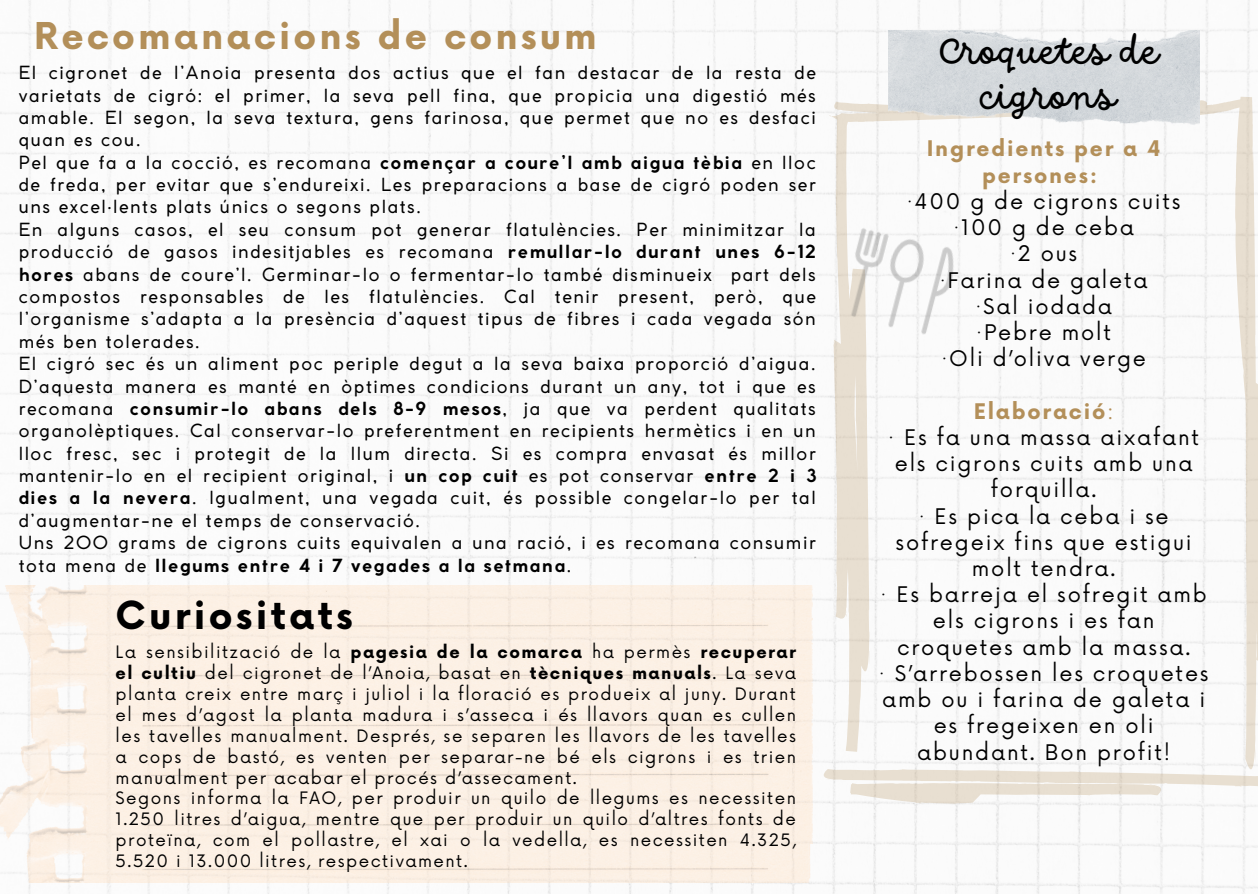
<style>
.page{position:relative;width:1258px;height:894px;background:#fff}
.page>*{position:absolute;margin:0;border:0;box-sizing:border-box;transform-origin:0 0}
.t1{font:39px/45px "DO Script Regular";color:#000;text-align:center}
.t2{font:700 37.8px "Now";letter-spacing:.085em;color:#000}
.t3{font:700 36px "Now";letter-spacing:.085em;color:#b38f59}
.t4{font:21px/26.1px "Now";letter-spacing:.085em;color:#000;text-align:center}
.t5{font:700 21px/26.1px "Now";letter-spacing:.085em;color:#b38f59;text-align:center}
.t6{font:18px/22.5px "Coco Gothic";letter-spacing:.085em;color:#000;text-align:justify}
.t7{font:16.8px/21px "Now";letter-spacing:.085em;color:#000;text-align:justify}
.s1{font-weight:700}
.s2{font-weight:400}
</style>
<div class="page">
<img style="left:0;top:0;width:1258px;height:893px">
<svg style="left:828px;top:92px;width:419px;height:5px"></svg>
<svg style="left:823px;top:97px;width:435px;height:706px"></svg>
<img style="left:817px;top:200px;width:165px;height:165px">
<img style="left:889px;top:31px;width:310px;height:94px">
<img style="left:0;top:585px;width:822px;height:297px">
<p class="t3" style="left:34px;top:16px;width:564px">Recomanacions de consum</p>
<p class="t6" style="left:19px;top:63px;width:799px">El cigronet de l’Anoia presenta dos actius que el fan destacar de la resta de varietats de cigró: el primer, la seva pell fina, que propicia una digestió més amable. El segon, la seva textura, gens farinosa, que permet que no es desfaci quan es cou.</p>
<p class="t6" style="left:19px;top:152px;width:799px">Pel que fa a la cocció, es recomana <span class="s1">començar a coure’l amb aigua tèbia</span> en lloc de freda, per evitar que s’endureixi. Les preparacions a base de cigró poden ser uns excel·lents plats únics o segons plats.</p>
<p class="t6" style="left:19px;top:219px;width:799px">En alguns casos, el seu consum pot generar flatulències. Per minimitzar la producció de gasos indesitjables es recomana <span class="s1">remullar-lo durant unes 6-12 hores</span> abans de coure’l. Germinar-lo o fermentar-lo també disminueix part dels compostos responsables de les flatulències. Cal tenir present, però, que l’organisme s’adapta a la presència d’aquest tipus de fibres i cada vegada són més ben tolerades.</p>
<p class="t6" style="left:19px;top:354px;width:799px">El cigró sec és un aliment poc periple degut a la seva baixa proporció d’aigua.<br>D’aquesta manera es manté en òptimes condicions durant un any, tot i que es recomana <span class="s1">consumir-lo abans dels 8-9 mesos</span>, ja que va perdent qualitats organolèptiques. Cal conservar-lo preferentment en recipients hermètics i en un lloc fresc, sec i protegit de la llum directa. Si es compra envasat és millor mantenir-lo en el recipient original, i <span class="s1">un cop cuit</span> es pot conservar <span class="s1">entre 2 i 3 dies a la nevera</span>. Igualment, una vegada cuit, és possible congelar-lo per tal d’augmentar-ne el temps de conservació.</p>
<p class="t6" style="left:19px;top:533px;width:799px">Uns 200 grams de cigrons cuits equivalen a una ració, i es recomana consumir tota mena de <span class="s1">llegums entre 4 i 7 vegades a la setmana</span>.</p>
<p class="t2" style="left:116px;top:594px;width:238px">Curiositats</p>
<p class="t7" style="left:116px;top:642px;width:682px">La sensibilització de la <span class="s1">pagesia de la comarca</span> ha permès <span class="s1">recuperar el cultiu</span> del cigronet de l’Anoia, basat en <span class="s1">tècniques manuals</span>. La seva planta creix entre març i juliol i la floració es produeix al juny. Durant el mes d’agost la planta madura i s’asseca i és llavors quan es cullen les tavelles manualment. Després, se separen les llavors de les tavelles a cops de bastó, es venten per separar-ne bé els cigrons i es trien manualment per acabar el procés d’assecament.</p>
<p class="t7" style="left:116px;top:788px;width:682px">Segons informa la FAO, per produir un quilo de llegums es necessiten 1.250 litres d’aigua, mentre que per produir un quilo d’altres fonts de proteïna, com el pollastre, el xai o la vedella, es necessiten 4.325, 5.520 i 13.000 litres, respectivament.</p>
<p class="t1" style="left:938px;top:31px;width:223px">Croquetes de cigrons</p>
<p class="t5" style="left:927px;top:137px;width:235px">Ingredients per a 4 persones:</p>
<p class="t4" style="left:907px;top:189px;width:275px">·400 g de cigrons cuits</p>
<p class="t4" style="left:953px;top:215px;width:182px">·100 g de ceba</p>
<p class="t4" style="left:1010px;top:242px;width:69px">·2 ous</p>
<p class="t4" style="left:940px;top:268px;width:209px">·Farina de galeta</p>
<p class="t4" style="left:975px;top:294px;width:138px">·Sal iodada</p>
<p class="t4" style="left:976px;top:320px;width:136px">·Pebre molt</p>
<p class="t4" style="left:941px;top:346px;width:206px">·Oli d’oliva verge</p>
<p class="t5" style="left:973px;top:399px;width:142px">Elaboració<span class="s2">:</span></p>
<p class="t4" style="left:888px;top:425px;width:312px">· Es fa una massa aixafant els cigrons cuits amb una forquilla.</p>
<p class="t4" style="left:895px;top:504px;width:298px">· Es pica la ceba i se sofregeix fins que estigui molt tendra.</p>
<p class="t4" style="left:880px;top:582px;width:328px">· Es barreja el sofregit amb els cigrons i es fan croquetes amb la massa.</p>
<p class="t4" style="left:879px;top:661px;width:331px">· S’arrebossen les croquetes amb ou i farina de galeta i es fregeixen en oli abundant. Bon profit!</p>
</div>
